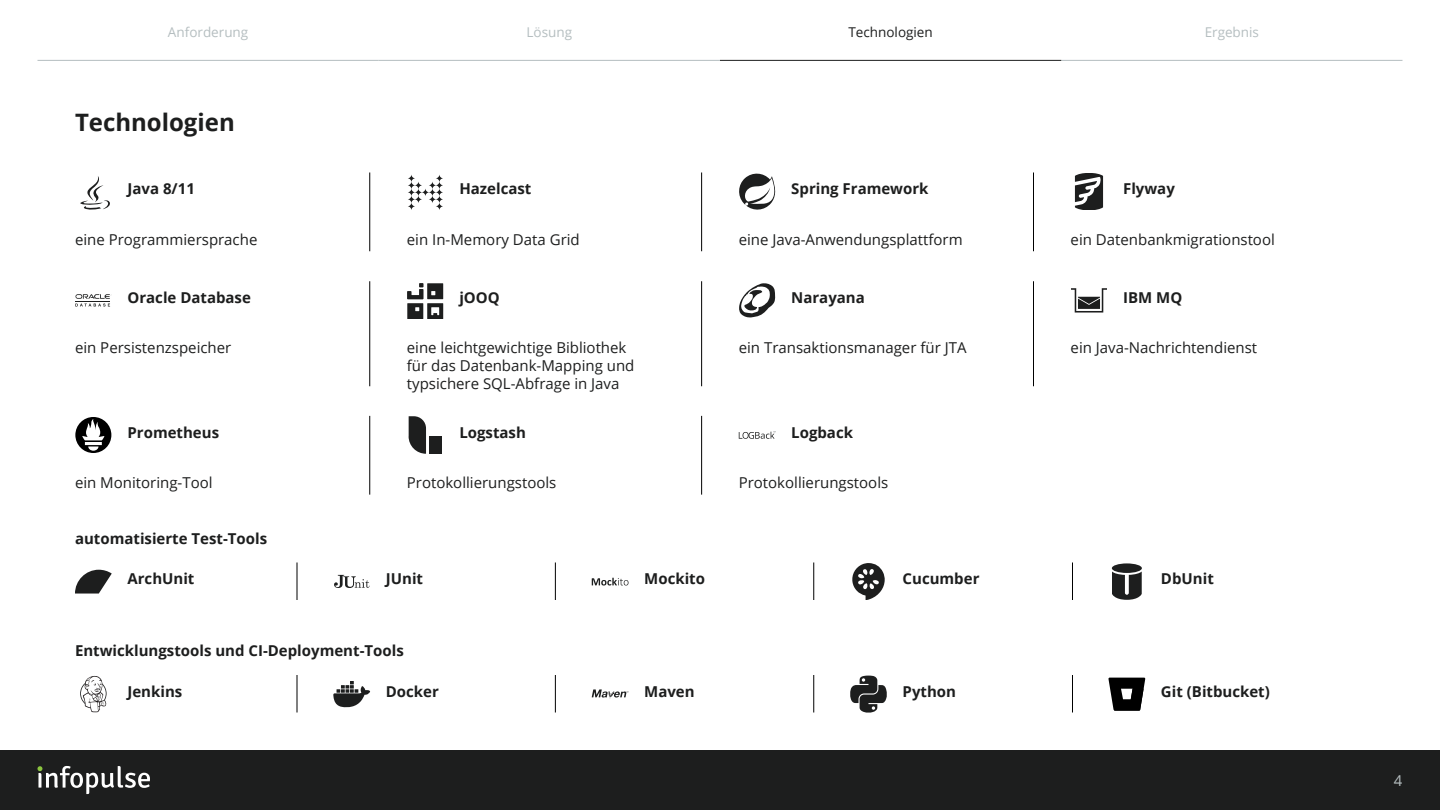
<style>
.page{position:relative;width:1440px;height:810px;background:#fff}
.page>*{position:absolute;margin:0;border:0;box-sizing:border-box;transform-origin:0 0}
.t1{font:700 24px "Open Sans";color:#1d1e1e}
.t2{font:15px/18px "Open Sans";color:#1d1e1e}
.t3{font:700 15px "Open Sans";color:#1d1e1e}
.t4{font:15px "Open Sans";color:#b5bec0}
.t5{font:13.5px "Open Sans";color:#b5bec0}
.t6{font:13.5px "Open Sans";color:#1d1e1e}
</style>
<div class="page">
<hr style="left:379px;top:60px;width:341px;height:1px;background:#b5bec0">
<hr style="left:1061px;top:60px;width:341px;height:1px;background:#b5bec0">
<div style="left:0;top:750px;width:1440px;height:60px;background:#1d1e1e"></div>
<svg style="left:37px;top:766px;width:113px;height:28px"></svg>
<hr style="left:720px;top:60px;width:341px;height:1px;background:#1d1e1e">
<hr style="left:38px;top:60px;width:341px;height:1px;background:#b5bec0">
<svg style="left:1075px;top:173px;width:28px;height:37px"></svg>
<hr style="left:1033px;top:172px;width:1px;height:79px;background:#000">
<hr style="left:701px;top:172px;width:1px;height:79px;background:#000">
<svg style="left:739px;top:173px;width:37px;height:37px"></svg>
<svg style="left:408px;top:175px;width:35px;height:35px"></svg>
<hr style="left:369px;top:172px;width:1px;height:79px;background:#000">
<svg style="left:80px;top:176px;width:30px;height:34px"></svg>
<svg style="left:1071px;top:288px;width:36px;height:25px"></svg>
<hr style="left:1033px;top:281px;width:1px;height:105px;background:#000">
<hr style="left:701px;top:281px;width:1px;height:105px;background:#000">
<svg style="left:739px;top:283px;width:36px;height:35px"></svg>
<svg style="left:407px;top:283px;width:36px;height:36px"></svg>
<hr style="left:369px;top:281px;width:1px;height:105px;background:#000">
<svg style="left:75px;top:294px;width:36px;height:13px"></svg>
<svg style="left:75px;top:570px;width:37px;height:24px"></svg>
<svg style="left:334px;top:575px;width:35px;height:13px"></svg>
<svg style="left:592px;top:578px;width:36px;height:8px"></svg>
<svg style="left:852px;top:563px;width:33px;height:37px"></svg>
<div style="left:1112px;top:563px;width:30px;height:10px;background:#1d1e1e;border-radius:50%"></div>
<svg style="left:1112px;top:571px;width:30px;height:29px"></svg>
<hr style="left:297px;top:562px;width:1px;height:38px;background:#000">
<hr style="left:555px;top:562px;width:1px;height:38px;background:#000">
<hr style="left:813px;top:562px;width:1px;height:38px;background:#000">
<hr style="left:1072px;top:562px;width:1px;height:38px;background:#000">
<svg style="left:80px;top:676px;width:27px;height:36px"></svg>
<svg style="left:333px;top:681px;width:37px;height:26px"></svg>
<svg style="left:592px;top:689px;width:36px;height:10px"></svg>
<svg style="left:850px;top:676px;width:37px;height:36px"></svg>
<svg style="left:1108px;top:678px;width:37px;height:33px"></svg>
<hr style="left:297px;top:675px;width:1px;height:37px;background:#000">
<hr style="left:555px;top:675px;width:1px;height:37px;background:#000">
<hr style="left:813px;top:675px;width:1px;height:37px;background:#000">
<hr style="left:1072px;top:675px;width:1px;height:37px;background:#000">
<hr style="left:701px;top:416px;width:1px;height:79px;background:#000">
<svg style="left:739px;top:431px;width:36px;height:8px"></svg>
<svg style="left:409px;top:417px;width:17px;height:36px"></svg>
<div style="left:430px;top:436px;width:12px;height:17px;background:#1d1e1e"></div>
<hr style="left:369px;top:416px;width:1px;height:79px;background:#000">
<svg style="left:75px;top:417px;width:36px;height:36px"></svg>
<p class="t5" style="left:168px;top:22px;width:82px">Anforderung</p>
<p class="t6" style="left:848px;top:22px;width:86px">Technologien</p>
<p class="t5" style="left:527px;top:22px;width:47px">Lösung</p>
<p class="t5" style="left:1205px;top:22px;width:56px">Ergebnis</p>
<h1 class="t1" style="left:75px;top:105px;width:161px">Technologien</h1>
<p class="t3" style="left:128px;top:178px;width:69px">Java 8/11</p>
<p class="t3" style="left:459px;top:178px;width:74px">Hazelcast</p>
<p class="t3" style="left:791px;top:178px;width:139px">Spring Framework</p>
<p class="t3" style="left:1123px;top:178px;width:53px">Flyway</p>
<p class="t2" style="left:75px;top:230px;width:184px">eine Programmiersprache</p>
<p class="t2" style="left:407px;top:230px;width:174px">ein In-Memory Data Grid</p>
<p class="t2" style="left:739px;top:230px;width:225px">eine Java-Anwendungsplattform</p>
<p class="t2" style="left:1071px;top:230px;width:206px">ein Datenbankmigrationstool</p>
<p class="t3" style="left:128px;top:287px;width:125px">Oracle Database</p>
<p class="t3" style="left:459px;top:287px;width:42px">jOOQ</p>
<p class="t3" style="left:791px;top:287px;width:75px">Narayana</p>
<p class="t3" style="left:1123px;top:287px;width:61px">IBM MQ</p>
<p class="t2" style="left:75px;top:339px;width:158px">ein Persistenzspeicher</p>
<p class="t2" style="left:407px;top:339px;width:229px">eine leichtgewichtige Bibliothek für das Datenbank-Mapping und typsichere SQL-Abfrage in Java</p>
<p class="t2" style="left:739px;top:339px;width:229px">ein Transaktionsmanager für JTA</p>
<p class="t2" style="left:1071px;top:339px;width:188px">ein Java-Nachrichtendienst</p>
<p class="t3" style="left:128px;top:422px;width:93px">Prometheus</p>
<p class="t3" style="left:459px;top:422px;width:68px">Logstash</p>
<p class="t3" style="left:791px;top:422px;width:63px">Logback</p>
<p class="t2" style="left:75px;top:473px;width:139px">ein Monitoring-Tool</p>
<p class="t2" style="left:407px;top:473px;width:151px">Protokollierungstools</p>
<p class="t2" style="left:739px;top:473px;width:151px">Protokollierungstools</p>
<p class="t3" style="left:75px;top:528px;width:194px">automatisierte Test-Tools</p>
<p class="t3" style="left:128px;top:568px;width:69px">ArchUnit</p>
<p class="t3" style="left:386px;top:568px;width:39px">JUnit</p>
<p class="t3" style="left:644px;top:568px;width:62px">Mockito</p>
<p class="t3" style="left:903px;top:568px;width:78px">Cucumber</p>
<p class="t3" style="left:1161px;top:568px;width:54px">DbUnit</p>
<p class="t3" style="left:75px;top:640px;width:330px">Entwicklungstools und CI-Deployment-Tools</p>
<p class="t3" style="left:128px;top:681px;width:56px">Jenkins</p>
<p class="t3" style="left:386px;top:681px;width:55px">Docker</p>
<p class="t3" style="left:644px;top:681px;width:52px">Maven</p>
<p class="t3" style="left:903px;top:681px;width:55px">Python</p>
<p class="t3" style="left:1161px;top:681px;width:110px">Git (Bitbucket)</p>
<p class="t4" style="left:1394px;top:770px;width:10px">4</p>
</div>
